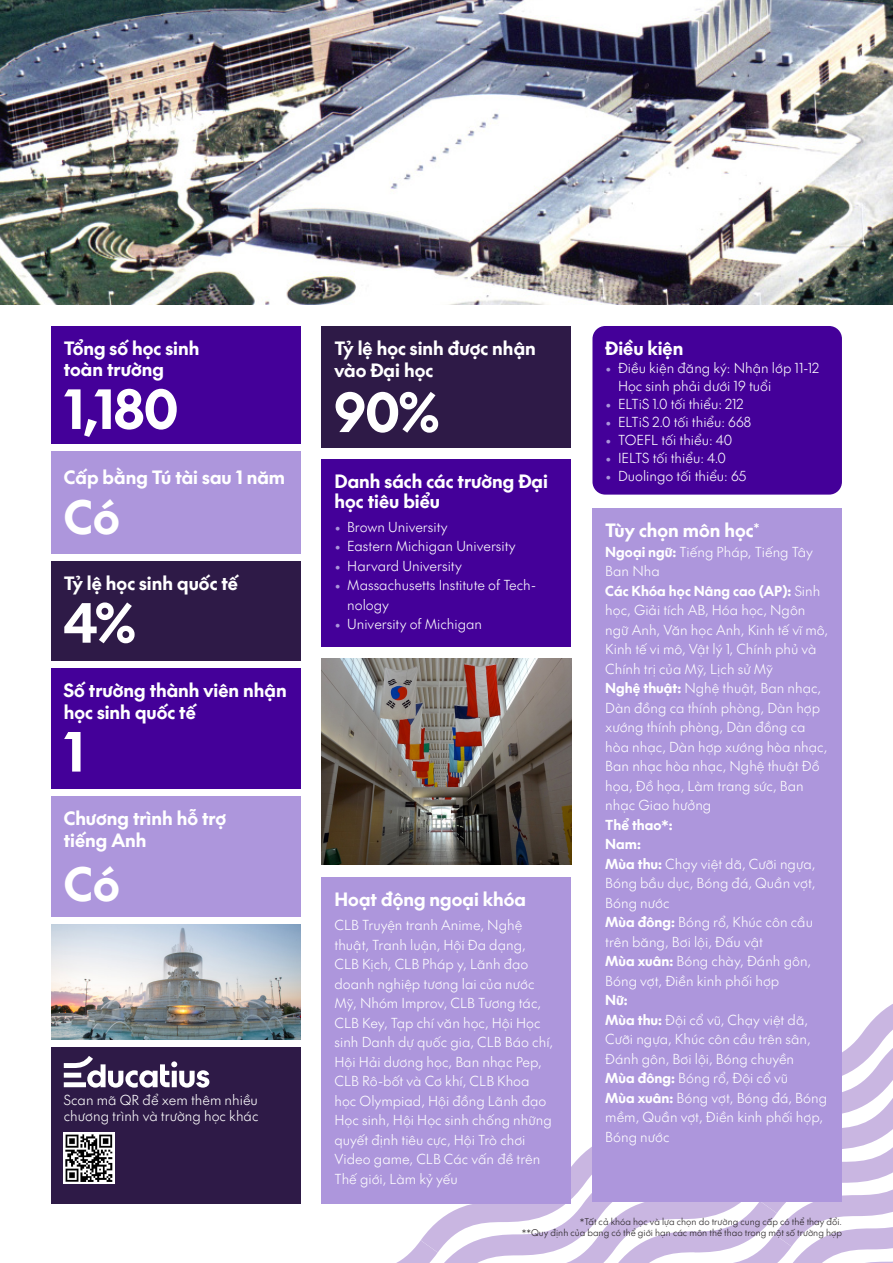
<style>
.page{position:relative;width:893px;height:1263px;background:#fff}
.page>*{position:absolute;margin:0;border:0;box-sizing:border-box;transform-origin:0 0}
.t1{font:52.5px "SVN The Future Bold";color:#fff}
.t2{font:45px "SVN The Future Bold";color:#fff}
.t3{font:18px/21.6px "SVN The Future Bold";color:#fff}
.t4{font:13.5px/19.5px "SVN The Future Light";color:#fff}
.t5{font:13.5px "SVN The Future Bold";color:#fff}
.Student_options{font:9px "SVN The Future Light";color:#231f20}
.s1{font-family:"The Future";font-weight:300;color:#ad96dc}
.s2{font-family:"SVN The Future Bold"}
</style>
<div class="page">
<svg style="left:389px;top:1004px;width:504px;height:259px"></svg>
<img style="left:0;top:0;width:893px;height:305px">
<div style="left:51px;top:326px;width:249px;height:118px;background:#409"></div>
<div style="left:51px;top:451px;width:249px;height:103px;background:#ad96dc"></div>
<div style="left:592px;top:326px;width:250px;height:169px;background:#409;border-radius:13px"></div>
<div style="left:592px;top:508px;width:250px;height:693px;background:#ad96dc"></div>
<div style="left:322px;top:877px;width:249px;height:326px;background:#ad96dc"></div>
<div style="left:51px;top:668px;width:249px;height:121px;background:#409"></div>
<div style="left:51px;top:1047px;width:249px;height:156px;background:#2e1a47"></div>
<img style="left:64px;top:1133px;width:51px;height:50px">
<svg style="left:64px;top:1056px;width:145px;height:32px"></svg>
<div style="left:51px;top:796px;width:249px;height:121px;background:#ad96dc"></div>
<div style="left:322px;top:326px;width:249px;height:121px;background:#2e1a47"></div>
<div style="left:51px;top:561px;width:249px;height:100px;background:#2e1a47"></div>
<img style="left:322px;top:658px;width:249px;height:207px">
<div style="left:322px;top:459px;width:249px;height:187px;background:#409"></div>
<img style="left:51px;top:924px;width:249px;height:116px">
<p class="t3" style="left:64px;top:336px;width:137px">Tổng số học sinh</p>
<p class="t3" style="left:64px;top:357px;width:102px">toàn trường</p>
<p class="t1" style="left:64px;top:367px;width:116px">1,180</p>
<p class="t3" style="left:64px;top:465px;width:223px">Cấp bằng Tú tài sau 1 năm</p>
<p class="t2" style="left:64px;top:480px;width:57px">Có</p>
<p class="t3" style="left:64px;top:571px;width:176px">Tỷ lệ học sinh quốc tế</p>
<p class="t1" style="left:64px;top:581px;width:73px">4%</p>
<p class="t3" style="left:64px;top:678px;width:225px">Số trường thành viên nhận học sinh quốc tế</p>
<p class="t1" style="left:64px;top:709px;width:22px">1</p>
<p class="t3" style="left:64px;top:806px;width:164px">Chương trình hỗ trợ tiếng Anh</p>
<p class="t2" style="left:64px;top:848px;width:57px">Có</p>
<p class="t4" style="left:64px;top:1091px;width:196px;line-height:16.2px">Scan mã QR để xem thêm nhiều chương trình và trường học khác</p>
<p class="t3" style="left:334px;top:336px;width:203px">Tỷ lệ học sinh được nhận vào Đại học</p>
<p class="t1" style="left:334px;top:370px;width:106px">90%</p>
<p class="t3" style="left:334px;top:470px;width:215px;line-height:19.5px">Danh sách các trường Đại học tiêu biểu</p>
<p class="t4" style="left:334px;top:516px;width:115px"><span class="s1">•</span> Brown University</p>
<p class="t4" style="left:334px;top:535px;width:183px"><span class="s1">•</span> Eastern Michigan University</p>
<p class="t4" style="left:334px;top:555px;width:129px"><span class="s1">•</span> Harvard University</p>
<p class="t4" style="left:347px;top:574px;width:191px;text-indent:-13px"><span class="s1">•</span> Massachusetts Institute of Tech&shy;nology</p>
<p class="t4" style="left:334px;top:613px;width:149px"><span class="s1">•</span> University of Michigan</p>
<p class="t3" style="left:334px;top:887px;width:193px">Hoạt động ngoại khóa</p>
<p class="t4" style="left:334px;top:914px;width:220px">CLB Truyện tranh Anime, Nghệ thuật, Tranh luận, Hội Đa dạng,<br>CLB Kịch, CLB Pháp y, Lãnh đạo doanh nghiệp tương lai của nước<br>Mỹ, Nhóm Improv, CLB Tương tác,<br>CLB Key, Tạp chí văn học, Hội Học sinh Danh dự quốc gia, CLB Báo chí,<br>Hội Hải dương học, Ban nhạc Pep,<br>CLB Rô-bốt và Cơ khí, CLB Khoa học Olympiad, Hội đồng Lãnh đạo<br>Học sinh, Hội Học sinh chống những quyết định tiêu cực, Hội Trò chơi<br>Video game, CLB Các vấn đề trên<br>Thế giới, Làm kỷ yếu</p>
<p class="t3" style="left:605px;top:336px;width:80px">Điều kiện</p>
<p class="t4" style="left:618px;top:358px;width:203px;line-height:18px;text-indent:-13px"><span class="s1">•</span> Điều kiện đăng ký: Nhận lớp 11-12<br>Học sinh phải dưới 19 tuổi</p>
<p class="t4" style="left:605px;top:393px;width:140px"><span class="s1">•</span> ELTiS 1.0 tối thiểu: 212</p>
<p class="t4" style="left:605px;top:411px;width:148px"><span class="s1">•</span> ELTiS 2.0 tối thiểu: 668</p>
<p class="t4" style="left:605px;top:429px;width:129px"><span class="s1">•</span> TOEFL tối thiểu: 40</p>
<p class="t4" style="left:605px;top:447px;width:122px"><span class="s1">•</span> IELTS tối thiểu: 4.0</p>
<p class="t4" style="left:605px;top:465px;width:143px"><span class="s1">•</span> Duolingo tối thiểu: 65</p>
<p class="t3" style="left:605px;top:518px;width:156px">Tùy chọn môn học<sup>*</sup></p>
<p class="t4" style="left:605px;top:541px;width:209px"><span class="s2">Ngoại ngữ:</span> Tiếng Pháp, Tiếng Tây<br>Ban Nha</p>
<p class="t4" style="left:605px;top:580px;width:224px"><span class="s2">Các Khóa học Nâng cao (AP):</span> Sinh học, Giải tích AB, Hóa học, Ngôn ngữ Anh, Văn học Anh, Kinh tế vĩ mô,<br>Kinh tế vi mô, Vật lý 1, Chính phủ và<br>Chính trị của Mỹ, Lịch sử Mỹ</p>
<p class="t4" style="left:605px;top:677px;width:224px"><span class="s2">Nghệ thuật:</span> Nghệ thuật, Ban nhạc,<br>Dàn đồng ca thính phòng, Dàn hợp xướng thính phòng, Dàn đồng ca hòa nhạc, Dàn hợp xướng hòa nhạc,<br>Ban nhạc hòa nhạc, Nghệ thuật Đồ họa, Đồ họa, Làm trang sức, Ban nhạc Giao hưởng</p>
<p class="t5" style="left:605px;top:814px;width:69px">Thể thao*:</p>
<p class="t5" style="left:605px;top:833px;width:37px">Nam:</p>
<p class="t4" style="left:605px;top:853px;width:212px;text-align:justify"><span class="s2">Mùa thu:</span> Chạy việt dã, Cưỡi ngựa, Bóng bầu dục, Bóng đá, Quần vợt, Bóng nước</p>
<p class="t4" style="left:605px;top:911px;width:209px"><span class="s2">Mùa đông:</span> Bóng rổ, Khúc côn cầu trên băng, Bơi lội, Đấu vật</p>
<p class="t4" style="left:605px;top:950px;width:207px"><span class="s2">Mùa xuân:</span> Bóng chày, Đánh gôn,<br>Bóng vợt, Điền kinh phối hợp</p>
<p class="t5" style="left:605px;top:989px;width:24px">Nữ:</p>
<p class="t4" style="left:605px;top:1009px;width:207px"><span class="s2">Mùa thu:</span> Đội cổ vũ, Chạy việt dã,<br>Cưỡi ngựa, Khúc côn cầu trên sân,<br>Đánh gôn, Bơi lội, Bóng chuyền</p>
<p class="t4" style="left:605px;top:1067px;width:185px"><span class="s2">Mùa đông:</span> Bóng rổ, Đội cổ vũ</p>
<p class="t4" style="left:605px;top:1087px;width:223px"><span class="s2">Mùa xuân:</span> Bóng vợt, Bóng đá, Bóng mềm, Quần vợt, Điền kinh phối hợp,<br>Bóng nước</p>
<p class="Student_options" style="left:580px;top:1215px;width:264px">*Tất cả khóa học và lựa chọn do trường cung cấp có thể thay đổi.</p>
<p class="Student_options" style="left:522px;top:1226px;width:322px">**Quy định của bang có thể giới hạn các môn thể thao trong một số trường hợp</p>
</div>
